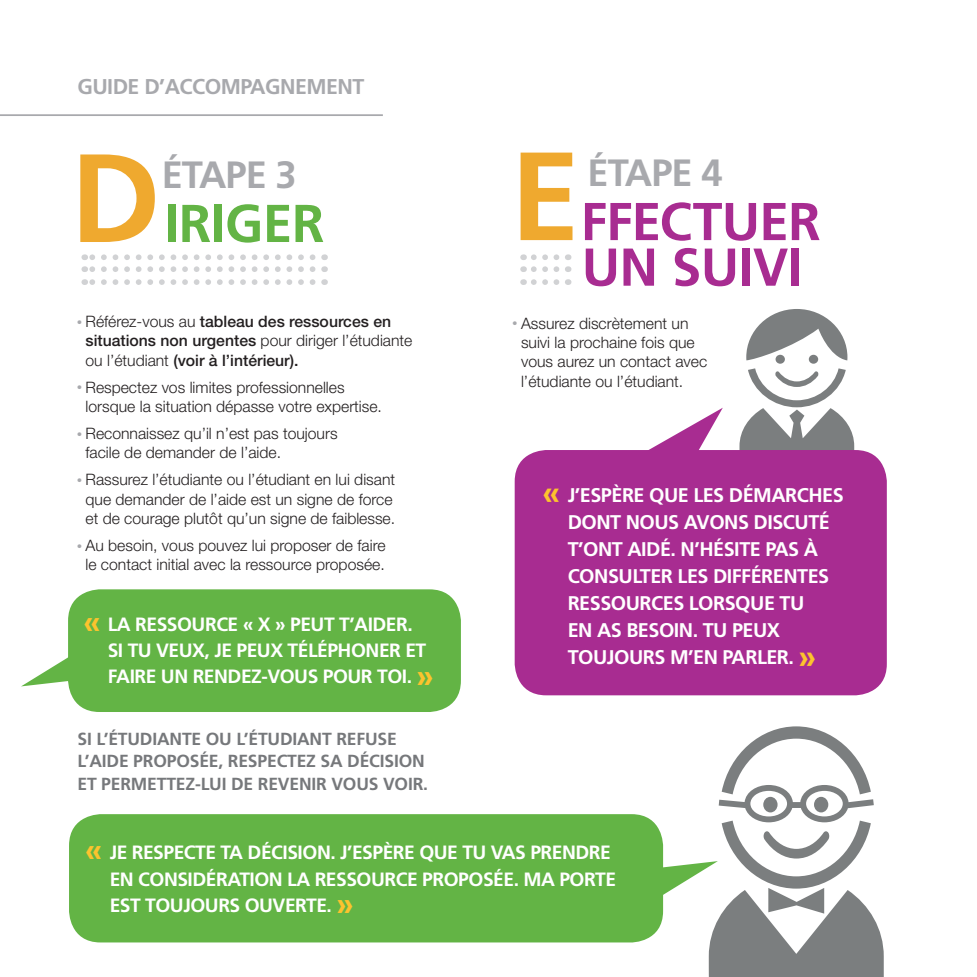
<style>
.page{position:relative;width:977px;height:977px;background:#fff}
.page>*{position:absolute;margin:0;border:0;box-sizing:border-box;transform-origin:0 0}
.t1{font:700 125.3px "Frutiger";color:#efa92f}
.t2{font:700 53.2px/45.5px "Frutiger";letter-spacing:-.01em;color:#a82c91}
.t3{font:700 53.2px "Frutiger";letter-spacing:-.01em;color:#63b445}
.t4{font:700 37.98px "Frutiger";letter-spacing:-.025em;color:#a8a9ad}
.t5{font:700 21.35px "Frutiger";letter-spacing:-.025em;color:#a8a9ad}
.t6{font:700 19.78px/26.9px "Frutiger";letter-spacing:-.025em;color:#fff}
.t7{font:700 19.25px/26.2px "Frutiger";letter-spacing:-.025em;color:#fff}
.t8{font:700 17.5px/22.8px "Frutiger";letter-spacing:-.01em;color:#76787b}
.t9{font:300 15.75px/19.2px "Helvetica Neue";color:#231f20}
.t10{font:500 15.75px/19.2px "Helvetica Neue";color:#231f20}
.t11{font:5.25px "Zapf Dingbats ITC";color:#a8a9ad}
.s1{font-weight:300}
.s2{font-size:31.5px;color:#fcc32e}
.s3{font-size:32.38px;color:#fcc32e}
</style>
<div class="page">
<svg style="left:739px;top:309px;width:115px;height:141px"></svg>
<hr style="left:0;top:114px;width:383px;height:2px;background:#a8a9ad">
<svg style="left:523px;top:254px;width:33px;height:6px"></svg>
<svg style="left:84px;top:254px;width:229px;height:6px"></svg>
<svg style="left:84px;top:266px;width:229px;height:6px"></svg>
<svg style="left:84px;top:279px;width:229px;height:6px"></svg>
<svg style="left:523px;top:266px;width:33px;height:6px"></svg>
<svg style="left:523px;top:279px;width:33px;height:6px"></svg>
<div style="left:514px;top:450px;width:372px;height:245px;background:#a82c91;border-radius:32px"></div>
<div style="left:68px;top:589px;width:393px;height:123px;background:#63b445;border-radius:32px"></div>
<div style="left:69px;top:814px;width:594px;height:128px;background:#63b445;border-radius:31px"></div>
<svg style="left:649px;top:408px;width:73px;height:42px"></svg>
<svg style="left:662px;top:861px;width:46px;height:56px"></svg>
<svg style="left:22px;top:629px;width:47px;height:57px"></svg>
<svg style="left:708px;top:726px;width:175px;height:250px"></svg>
<h3 class="t5" style="left:77px;top:74px;width:288px">GUIDE D’ACCOMPAGNEMENT</h3>
<h1 class="t1" style="left:70px;top:125px;width:92px">D</h1>
<h3 class="t4" style="left:162px;top:152px;width:136px">ÉTAPE 3</h3>
<h2 class="t3" style="left:164px;top:192px;width:161px">IRIGER</h2>
<p class="t11" style="left:77px;top:319px;width:6px">●</p>
<p class="t10" style="left:85px;top:311px;width:328px"><span class="s1">Référez-vous au</span> tableau des ressources en situations non urgentes <span class="s1">pour diriger l’étudiante ou l’étudiant</span> (voir à l’intérieur).</p>
<p class="t11" style="left:77px;top:385px;width:6px">●</p>
<p class="t9" style="left:85px;top:377px;width:298px">Respectez vos limites professionnelles lorsque la situation dépasse votre expertise.</p>
<p class="t11" style="left:77px;top:431px;width:6px">●</p>
<p class="t9" style="left:85px;top:423px;width:254px">Reconnaissez qu’il n’est pas toujours facile de demander de l’aide.</p>
<p class="t11" style="left:77px;top:477px;width:6px">●</p>
<p class="t9" style="left:85px;top:470px;width:311px">Rassurez l’étudiante ou l’étudiant en lui disant que demander de l’aide est un signe de force et de courage plutôt qu’un signe de faiblesse.</p>
<p class="t11" style="left:77px;top:543px;width:6px">●</p>
<p class="t9" style="left:85px;top:535px;width:301px">Au besoin, vous pouvez lui proposer de faire le contact initial avec la ressource proposée.</p>
<p class="t7" style="left:108px;top:611px;width:328px;text-indent:-25px"><span class="s2">«</span> LA RESSOURCE « X » PEUT T’AIDER.<br>SI TU VEUX, JE PEUX TÉLÉPHONER ET<br>FAIRE UN RENDEZ-VOUS POUR TOI. <span class="s2">»</span></p>
<p class="t8" style="left:77px;top:727px;width:352px">SI L’ÉTUDIANTE OU L’ÉTUDIANT REFUSE<br>L’AIDE PROPOSÉE, RESPECTEZ SA DÉCISION<br>ET PERMETTEZ-LUI DE REVENIR VOUS VOIR.</p>
<h1 class="t1" style="left:510px;top:123px;width:71px">E</h1>
<h3 class="t4" style="left:587px;top:150px;width:136px">ÉTAPE 4</h3>
<h2 class="t2" style="left:580px;top:198px;width:241px">FFECTUER<br>UN SUIVI</h2>
<p class="t11" style="left:513px;top:321px;width:6px">●</p>
<p class="t9" style="left:521px;top:313px;width:188px">Assurez discrètement un suivi la prochaine fois que vous aurez un contact avec l’étudiante ou l’étudiant.</p>
<p class="t6" style="left:567px;top:482px;width:277px;text-indent:-25px"><span class="s3">«</span> J’ESPÈRE QUE LES DÉMARCHES<br>DONT NOUS AVONS DISCUTÉ<br>T’ONT AIDÉ. N’HÉSITE PAS À<br>CONSULTER LES DIFFÉRENTES<br>RESSOURCES LORSQUE TU<br>EN AS BESOIN. TU PEUX<br>TOUJOURS M’EN PARLER. <span class="s3">»</span></p>
<p class="t7" style="left:110px;top:839px;width:508px;text-indent:-25px"><span class="s2">«</span> JE RESPECTE TA DÉCISION. J’ESPÈRE QUE TU VAS PRENDRE<br>EN CONSIDÉRATION LA RESSOURCE PROPOSÉE. MA PORTE<br>EST TOUJOURS OUVERTE. <span class="s2">»</span></p>
</div>
